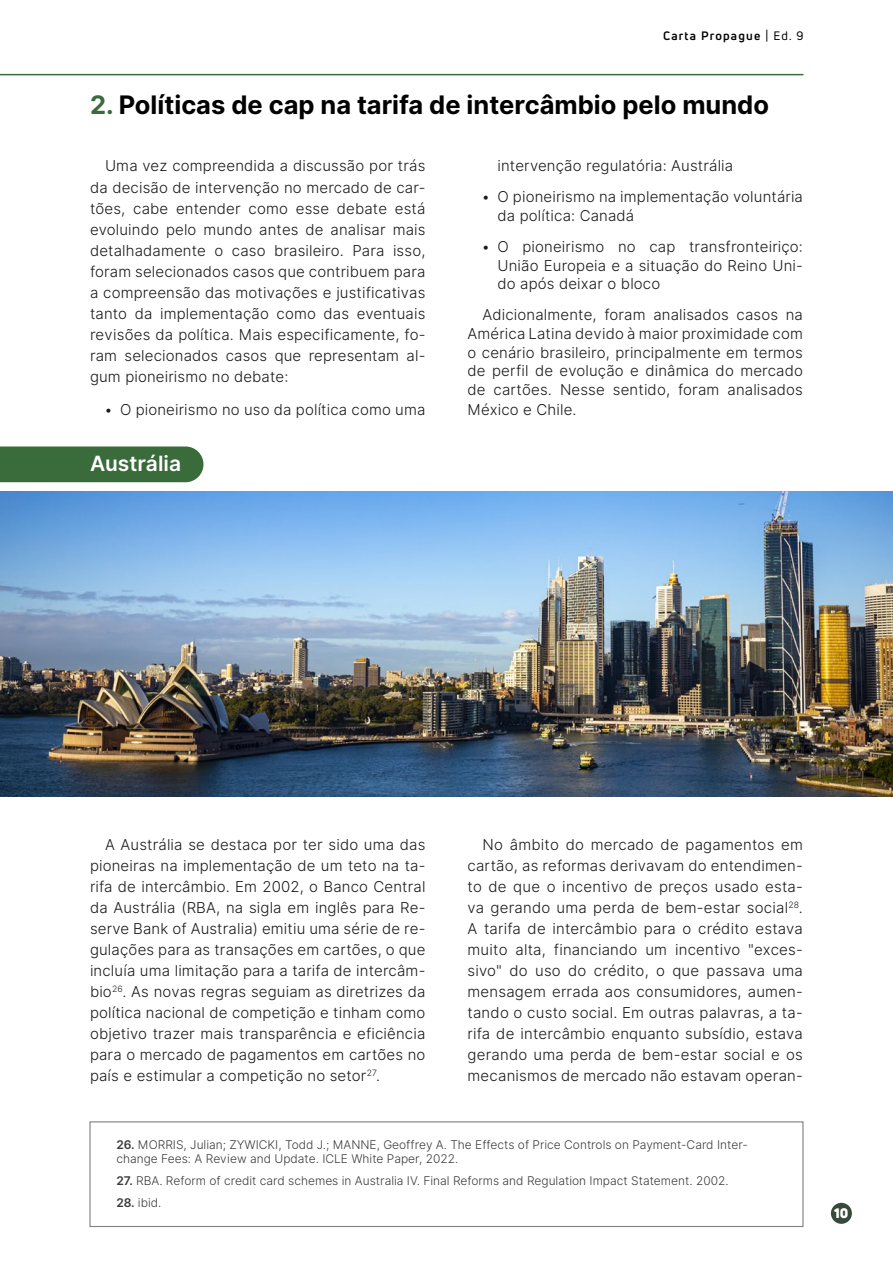
<style>
.page{position:relative;width:893px;height:1263px;background:#fff}
.page>*{position:absolute;margin:0;border:0;box-sizing:border-box;transform-origin:0 0}
.t1{font:700 25.5px "Inter";color:#000}
.t2{font:600 21px "Inter";color:#fff}
.t3{font:15px/21px "Inter Light BETA";letter-spacing:.01em;color:#1a1a1a;text-align:justify}
.t4{font:900 13.5px "Uni Neue";color:#fff}
.t5{font:12px/14.4px "Inter Light BETA";color:#3a3b3b}
.t6{font:700 12px "Uni Neue";letter-spacing:.1em;color:#000}
.s1{font-weight:400}
.s2{color:#3a6b3a}
.s3{font-family:"Inter";font-weight:600}
</style>
<div class="page">
<div style="left:831px;top:1203px;width:21px;height:21px;background:#38493c;border-radius:50%"></div>
<div style="left:0;top:446px;width:203px;height:36px;background:#3a6b3a"></div>
<hr style="left:0;top:74px;width:803px;height:1px;background:#3e6b3d">
<div style="left:89px;top:1121px;width:714px;height:106px;border:1px solid #808080"></div>
<img style="left:0;top:492px;width:893px;height:304px">
<p class="t6" style="left:663px;top:28px;width:142px">Carta Propague <span class="s1">| Ed. 9</span></p>
<p class="t1" style="left:90px;top:86px;width:681px"><span class="s2">2.</span> Políticas de cap na tarifa de intercâmbio pelo mundo</p>
<p class="t3" style="left:90px;top:156px;width:337px;text-indent:15px">Uma vez compreendida a discussão por trás da decisão de intervenção no mercado de car&shy;tões, cabe entender como esse debate está evoluindo pelo mundo antes de analisar mais detalhadamente o caso brasileiro. Para isso, foram selecionados casos que contribuem para a compreensão das motivações e justificativas tanto da implementação como das eventuais revisões da política. Mais especificamente, fo&shy;ram selecionados casos que representam al&shy;gum pioneirismo no debate:</p>
<p class="t3" style="left:105px;top:400px;width:322px">• O pioneirismo no uso da política como uma</p>
<p class="t2" style="left:90px;top:448px;width:93px">Austrália</p>
<p class="t3" style="left:497px;top:156px;width:237px">intervenção regulatória: Austrália</p>
<p class="t3" style="left:497px;top:188px;width:307px;line-height:18.8px;text-indent:-15px">• O pioneirismo na implementação voluntária da política: Canadá</p>
<p class="t3" style="left:497px;top:237px;width:307px;line-height:18.8px;text-indent:-15px">• O pioneirismo no cap transfronteiriço:<br>União Europeia e a situação do Reino Uni&shy;do após deixar o bloco</p>
<p class="t3" style="left:467px;top:305px;width:337px;line-height:18.8px;text-indent:15px">Adicionalmente, foram analisados casos na América Latina devido à maior proximidade com o cenário brasileiro, principalmente em termos de perfil de evolução e dinâmica do mercado de cartões. Nesse sentido, foram analisados</p>
<p class="t3" style="left:467px;top:400px;width:111px">México e Chile.</p>
<p class="t3" style="left:90px;top:834px;width:337px;text-indent:15px">A Austrália se destaca por ter sido uma das pioneiras na implementação de um teto na ta&shy;rifa de intercâmbio. Em 2002, o Banco Central da Austrália (RBA, na sigla em inglês para Re&shy;serve Bank of Australia) emitiu uma série de re&shy;gulações para as transações em cartões, o que incluía uma limitação para a tarifa de intercâm&shy;bio<sup>26</sup>. As novas regras seguiam as diretrizes da política nacional de competição e tinham como objetivo trazer mais transparência e eficiência para o mercado de pagamentos em cartões no país e estimular a competição no setor<sup>27</sup>.</p>
<p class="t3" style="left:467px;top:834px;width:337px;text-indent:15px">No âmbito do mercado de pagamentos em cartão, as reformas derivavam do entendimen&shy;to de que o incentivo de preços usado esta&shy;va gerando uma perda de bem-estar social<sup>28</sup>.<br>A tarifa de intercâmbio para o crédito estava muito alta, financiando um incentivo "exces&shy;sivo" do uso do crédito, o que passava uma mensagem errada aos consumidores, aumen&shy;tando o custo social. Em outras palavras, a ta&shy;rifa de intercâmbio enquanto subsídio, estava gerando uma perda de bem-estar social e os mecanismos de mercado não estavam operan-</p>
<p class="t5" style="left:116px;top:1137px;width:633px"><span class="s3">26.</span> MORRIS, Julian; ZYWICKI, Todd J.; MANNE, Geoffrey A. The Effects of Price Controls on Payment-Card Inter&shy;change Fees: A Review and Update. ICLE White Paper, 2022.</p>
<p class="t5" style="left:116px;top:1174px;width:614px"><span class="s3">27.</span> RBA. Reform of credit card schemes in Australia IV. Final Reforms and Regulation Impact Statement. 2002.</p>
<p class="t5" style="left:116px;top:1196px;width:46px"><span class="s3">28.</span> ibid.</p>
<p class="t4" style="left:834px;top:1204px;width:16px">10</p>
</div>
